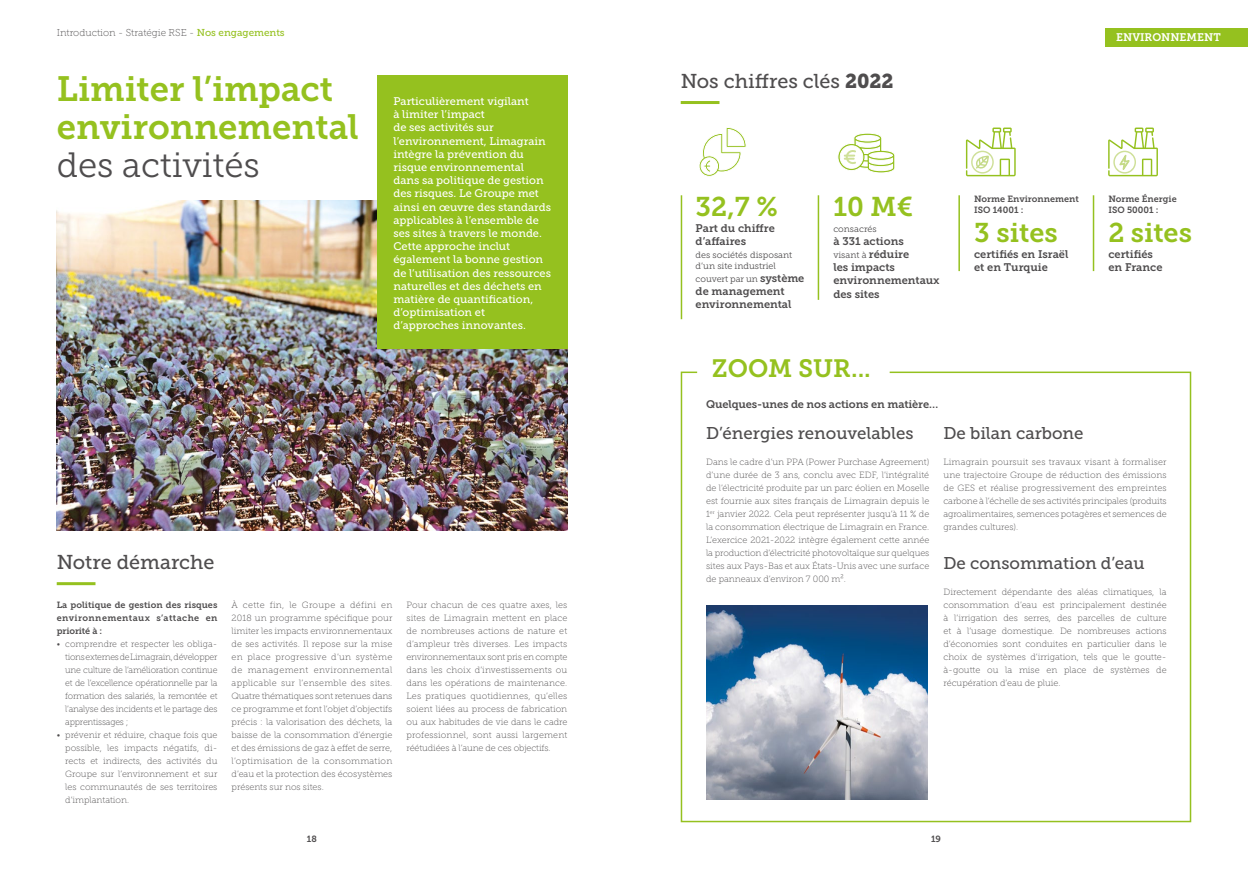
<style>
.page{position:relative;width:1248px;height:879px;background:#fff}
.page>*{position:absolute;margin:0;border:0;box-sizing:border-box;transform-origin:0 0}
.t1{font:35px/37.9px "Museo Slab 700";color:#95c11f}
.t2{font:35px "Museo Slab 300";color:#4f4d4e}
.t3{font:27px "Museo Slab 700";color:#95c11f}
.t4{font:25px "Museo Slab 700";color:#95c11f}
.t5{font:20px "Museo Slab 500";color:#4f4d4e}
.t6{font:17px "Museo Slab 500";color:#4f4d4e}
.t7{font:11px/13.2px "Museo Slab 500";color:#fff}
.t8{font:11px/13.2px "Museo Slab 700";color:#4f4d4e}
.t9{font:11px "Museo Slab 700";color:#fff}
.t10{font:10px "Museo Slab 100";color:#4f4d4e}
.t11{font:9px/13px "Museo Slab 100";letter-spacing:-.01em;color:#4f4d4e;text-align:justify}
.t12{font:9px/13px "Museo Slab 700";color:#4f4d4e}
.t13{font:9px/10.8px "Museo Slab 300";color:#4f4d4e}
.s1{font-family:"Museo Slab 500";color:#95c11f}
.s2{font-family:"Museo Slab 900"}
.s3{font-family:"Museo Slab 700";font-size:11px}
</style>
<div class="page">
<div style="left:1105px;top:28px;width:142px;height:18px;background:#95c11f"></div>
<hr style="left:680px;top:101px;width:39px;height:3px;background:#95c11f">
<svg style="left:680px;top:371px;width:511px;height:452px"></svg>
<hr style="left:680px;top:195px;width:2px;height:124px;background:#95c11f">
<hr style="left:1092px;top:195px;width:2px;height:76px;background:#95c11f">
<img style="left:57px;top:200px;width:510px;height:330px">
<div style="left:377px;top:76px;width:190px;height:273px;background:#95c11f"></div>
<img style="left:706px;top:606px;width:221px;height:193px">
<hr style="left:958px;top:195px;width:1px;height:76px;background:#95c11f">
<svg style="left:965px;top:128px;width:50px;height:48px"></svg>
<svg style="left:1108px;top:128px;width:49px;height:48px"></svg>
<svg style="left:699px;top:127px;width:47px;height:50px"></svg>
<hr style="left:817px;top:195px;width:2px;height:105px;background:#95c11f">
<svg style="left:838px;top:133px;width:57px;height:40px"></svg>
<hr style="left:57px;top:582px;width:38px;height:3px;background:#95c11f">
<p class="t10" style="left:57px;top:27px;width:229px">Introduction - Stratégie RSE - <span class="s1">Nos engagements</span></p>
<p class="t9" style="left:1115px;top:31px;width:106px">ENVIRONNEMENT</p>
<h1 class="t1" style="left:57px;top:70px;width:303px">Limiter l’impact environnemental</h1>
<h1 class="t2" style="left:57px;top:146px;width:205px">des activités</h1>
<p class="t7" style="left:393px;top:95px;width:159px">Particulièrement vigilant<br>à limiter l’impact<br>de ses activités sur l’environnement, Limagrain intègre la prévention du risque environnemental dans sa politique de gestion des risques. Le Groupe met ainsi en œuvre des standards applicables à l’ensemble de ses sites à travers le monde.<br>Cette approche inclut également la bonne gestion de l’utilisation des ressources naturelles et des déchets en matière de quantification, d’optimisation et d’approches innovantes.</p>
<h3 class="t5" style="left:57px;top:551px;width:159px">Notre démarche</h3>
<p class="t12" style="left:57px;top:598px;width:162px;text-align:justify">La politique de gestion des risques environnementaux s’attache en priorité à :</p>
<p class="t11" style="left:65px;top:637px;width:154px;text-align:left;text-indent:-9px">• comprendre et respecter les obliga&shy;tions externes de Limagrain, développer une culture de l’amélioration continue et de l’excellence opérationnelle par la formation des salariés, la remontée et l’analyse des incidents et le partage des apprentissages ;</p>
<p class="t11" style="left:65px;top:728px;width:154px;text-indent:-9px">• prévenir et réduire, chaque fois que possible, les impacts négatifs, di&shy;rects et indirects, des activités du Groupe sur l’environnement et sur les communautés de ses territoires d’implantation.</p>
<p class="t11" style="left:231px;top:598px;width:162px">À cette fin, le Groupe a défini en 2018 un programme spécifique pour limiter les impacts environnementaux de ses activités. Il repose sur la mise en place progressive d’un système de management environnemental applicable sur l’ensemble des sites.<br>Quatre thématiques sont retenues dans ce programme et font l’objet d’objectifs précis : la valorisation des déchets, la baisse de la consommation d’énergie et des émissions de gaz à effet de serre, l’optimisation de la consommation d’eau et la protection des écosystèmes présents sur nos sites.</p>
<p class="t11" style="left:406px;top:598px;width:162px">Pour chacun de ces quatre axes, les sites de Limagrain mettent en place de nombreuses actions de nature et d’ampleur très diverses. Les impacts environnementaux sont pris en compte dans les choix d’investissements ou dans les opérations de maintenance.<br>Les pratiques quotidiennes, qu’elles soient liées au process de fabrication ou aux habitudes de vie dans le cadre professionnel, sont aussi largement réétudiées à l’aune de ces objectifs.</p>
<h3 class="t5" style="left:680px;top:70px;width:214px">Nos chiffres clés <span class="s2">2022</span></h3>
<h2 class="t3" style="left:695px;top:191px;width:84px">32,7 %</h2>
<p class="t8" style="left:695px;top:221px;width:81px">Part du chiffre d’affaires</p>
<p class="t13" style="left:695px;top:249px;width:98px">des sociétés disposant d’un site industriel</p>
<p class="t13" style="left:695px;top:273px;width:110px">couvert par un <span class="s3">système</span></p>
<p class="t8" style="left:695px;top:285px;width:97px">de management environnemental</p>
<h2 class="t3" style="left:833px;top:191px;width:81px">10 M€</h2>
<p class="t13" style="left:833px;top:223px;width:45px">consacrés</p>
<p class="t8" style="left:833px;top:234px;width:72px">à 331 actions</p>
<p class="t13" style="left:833px;top:249px;width:77px">visant à <span class="s3">réduire</span></p>
<p class="t8" style="left:833px;top:261px;width:108px">les impacts environnementaux des sites</p>
<h3 class="t4" style="left:712px;top:354px;width:160px">ZOOM SUR...</h3>
<p class="t8" style="left:706px;top:398px;width:234px">Quelques-unes de nos actions en matière…</p>
<p class="t12" style="left:974px;top:194px;width:106px;line-height:10.8px">Norme Environnement<br>ISO 14001 :</p>
<h2 class="t3" style="left:974px;top:217px;width:85px">3 sites</h2>
<p class="t8" style="left:974px;top:247px;width:96px">certifiés en Israël et en Turquie</p>
<p class="t12" style="left:1108px;top:194px;width:70px;line-height:10.8px">Norme Énergie<br>ISO 50001 :</p>
<h2 class="t3" style="left:1108px;top:217px;width:85px">2 sites</h2>
<p class="t8" style="left:1108px;top:247px;width:55px">certifiés en France</p>
<h3 class="t6" style="left:706px;top:424px;width:209px">D’énergies renouvelables</h3>
<p class="t11" style="left:706px;top:455px;width:225px">Dans le cadre d’un PPA (Power Purchase Agreement) d’une durée de 3 ans, conclu avec EDF, l’intégralité de l’électricité produite par un parc éolien en Moselle est fournie aux sites français de Limagrain depuis le 1<sup>er</sup> janvier 2022. Cela peut représenter jusqu’à 11 % de la consommation électrique de Limagrain en France.<br>L’exercice 2021-2022 intègre également cette année la production d’électricité photovoltaïque sur quelques sites aux Pays-Bas et aux États-Unis avec une surface de panneaux d’environ 7 000 m².</p>
<h3 class="t6" style="left:943px;top:424px;width:141px">De bilan carbone</h3>
<p class="t11" style="left:943px;top:455px;width:225px">Limagrain poursuit ses travaux visant à formaliser une trajectoire Groupe de réduction des émissions de GES et réalise progressivement des empreintes carbone à l’échelle de ses activités principales (produits agroalimentaires, semences potagères et semences de grandes cultures).</p>
<h3 class="t6" style="left:943px;top:554px;width:203px">De consommation d’eau</h3>
<p class="t11" style="left:943px;top:585px;width:225px">Directement dépendante des aléas climatiques, la consommation d’eau est principalement destinée à l’irrigation des serres, des parcelles de culture et à l’usage domestique. De nombreuses actions d’économies sont conduites en particulier dans le choix de systèmes d’irrigation, tels que le goutte&shy;à-goutte ou la mise en place de systèmes de récupération d’eau de pluie.</p>
<p class="t12" style="left:307px;top:832px;width:11px">18</p>
<p class="t12" style="left:930px;top:832px;width:11px">19</p>
</div>
